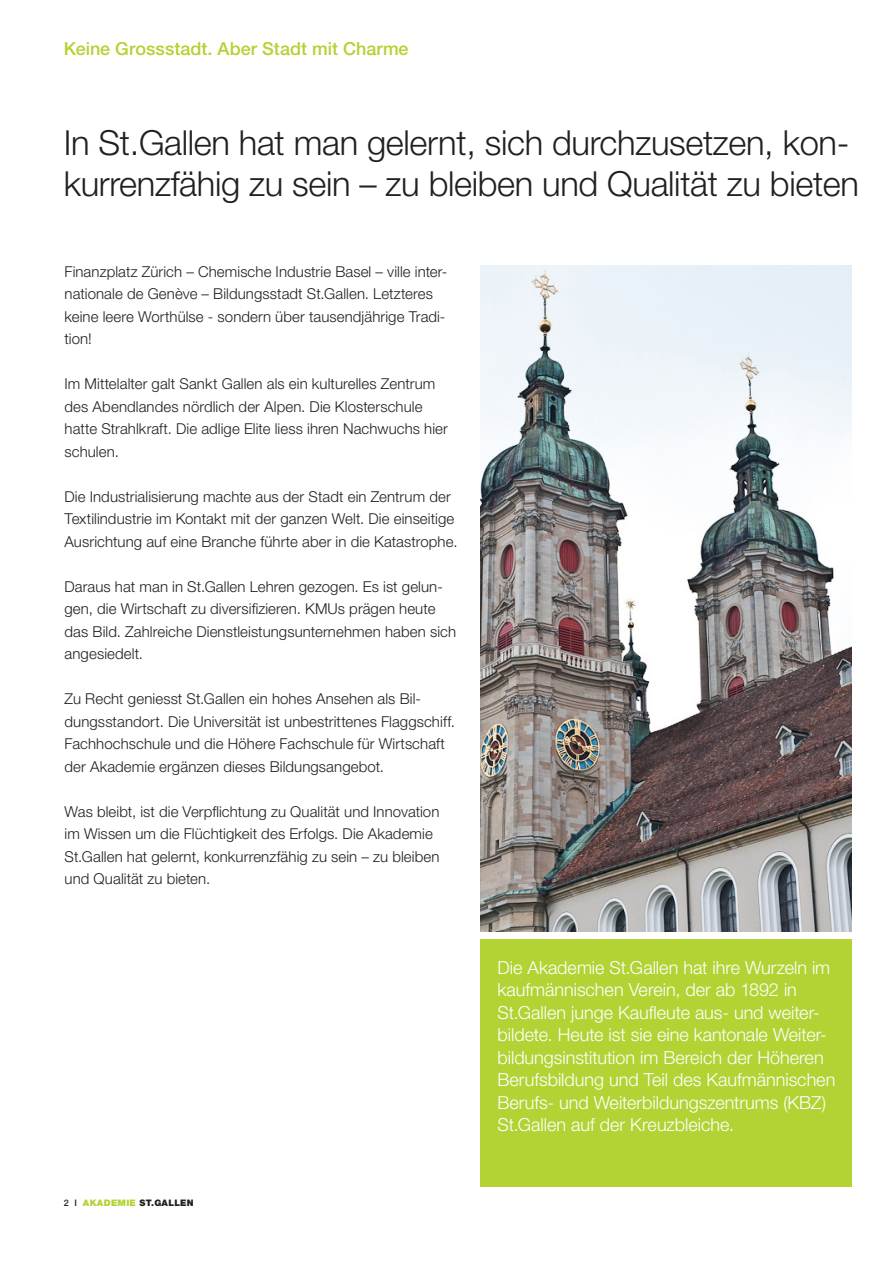
<style>
.page{position:relative;width:893px;height:1263px;background:#fff}
.page>*{position:absolute;margin:0;border:0;box-sizing:border-box;transform-origin:0 0}
.Titel_schwarz_links{font:300 34.5px "Helvetica Neue LT Pro";letter-spacing:-.01em;color:#231f20}
.Fliesstext{font:300 18px/22.5px "Helvetica Neue LT Pro";color:#fff}
.Rubrik-Titel_11{font:500 18px "Helvetica Neue LT Pro";color:#b3d234}
.Fliesstext-2{font:300 15px/22.5px "Helvetica Neue LT Pro";letter-spacing:.005em;color:#231f20}
.t1{font:900 9px "Helvetica Neue LT Pro";letter-spacing:.03em;color:#231f20}
.s1{font-weight:500}
.s2{color:#b3d234}
</style>
<div class="page">
<img style="left:480px;top:265px;width:371px;height:666px">
<div style="left:480px;top:939px;width:371px;height:248px;background:#b3d234"></div>
<p class="Rubrik-Titel_11" style="left:64px;top:38px;width:346px">Keine Grossstadt. Aber Stadt mit Charme</p>
<p class="Titel_schwarz_links" style="left:64px;top:122px;width:787px">In St.Gallen hat man gelernt, sich durchzusetzen, kon-</p>
<p class="Titel_schwarz_links" style="left:64px;top:162px;width:797px">kurrenzfähig zu sein – zu bleiben und Qualität zu bieten</p>
<p class="Fliesstext-2" style="left:65px;top:260px;width:384px">Finanzplatz Zürich – Chemische Industrie Basel – ville inter&shy;nationale de Genève – Bildungsstadt St.Gallen. Letzteres keine leere Worthülse - sondern über tausendjährige Tradi&shy;tion!</p>
<p class="Fliesstext-2" style="left:65px;top:372px;width:385px">Im Mittelalter galt Sankt Gallen als ein kulturelles Zentrum des Abendlandes nördlich der Alpen. Die Klosterschule hatte Strahlkraft. Die adlige Elite liess ihren Nachwuchs hier schulen.</p>
<p class="Fliesstext-2" style="left:65px;top:485px;width:395px">Die Industrialisierung machte aus der Stadt ein Zentrum der<br>Textilindustrie im Kontakt mit der ganzen Welt. Die einseitige<br>Ausrichtung auf eine Branche führte aber in die Katastrophe.</p>
<p class="Fliesstext-2" style="left:65px;top:575px;width:393px">Daraus hat man in St.Gallen Lehren gezogen. Es ist gelun&shy;gen, die Wirtschaft zu diversifizieren. KMUs prägen heute das Bild. Zahlreiche Dienstleistungsunternehmen haben sich angesiedelt.</p>
<p class="Fliesstext-2" style="left:65px;top:687px;width:392px">Zu Recht geniesst St.Gallen ein hohes Ansehen als Bil&shy;dungsstandort. Die Universität ist unbestrittenes Flaggschiff.<br>Fachhochschule und die Höhere Fachschule für Wirtschaft der Akademie ergänzen dieses Bildungsangebot.</p>
<p class="Fliesstext-2" style="left:65px;top:800px;width:376px">Was bleibt, ist die Verpflichtung zu Qualität und Innovation im Wissen um die Flüchtigkeit des Erfolgs. Die Akademie St.Gallen hat gelernt, konkurrenzfähig zu sein – zu bleiben und Qualität zu bieten.</p>
<p class="t1" style="left:64px;top:1197px;width:131px"><span class="s1">2 I</span> <span class="s2">AKADEMIE</span> ST.GALLEN</p>
<p class="Fliesstext" style="left:497px;top:956px;width:334px">Die Akademie St.Gallen hat ihre Wurzeln im kaufmännischen Verein, der ab 1892 in</p>
<p class="Fliesstext" style="left:497px;top:1001px;width:339px">St.Gallen junge Kaufleute aus- und weiter&shy;bildete. Heute ist sie eine kantonale Weiter&shy;bildungsinstitution im Bereich der Höheren Berufsbildung und Teil des Kaufmännischen Berufs- und Weiterbildungszentrums (KBZ)<br>St.Gallen auf der Kreuzbleiche.</p>
</div>
